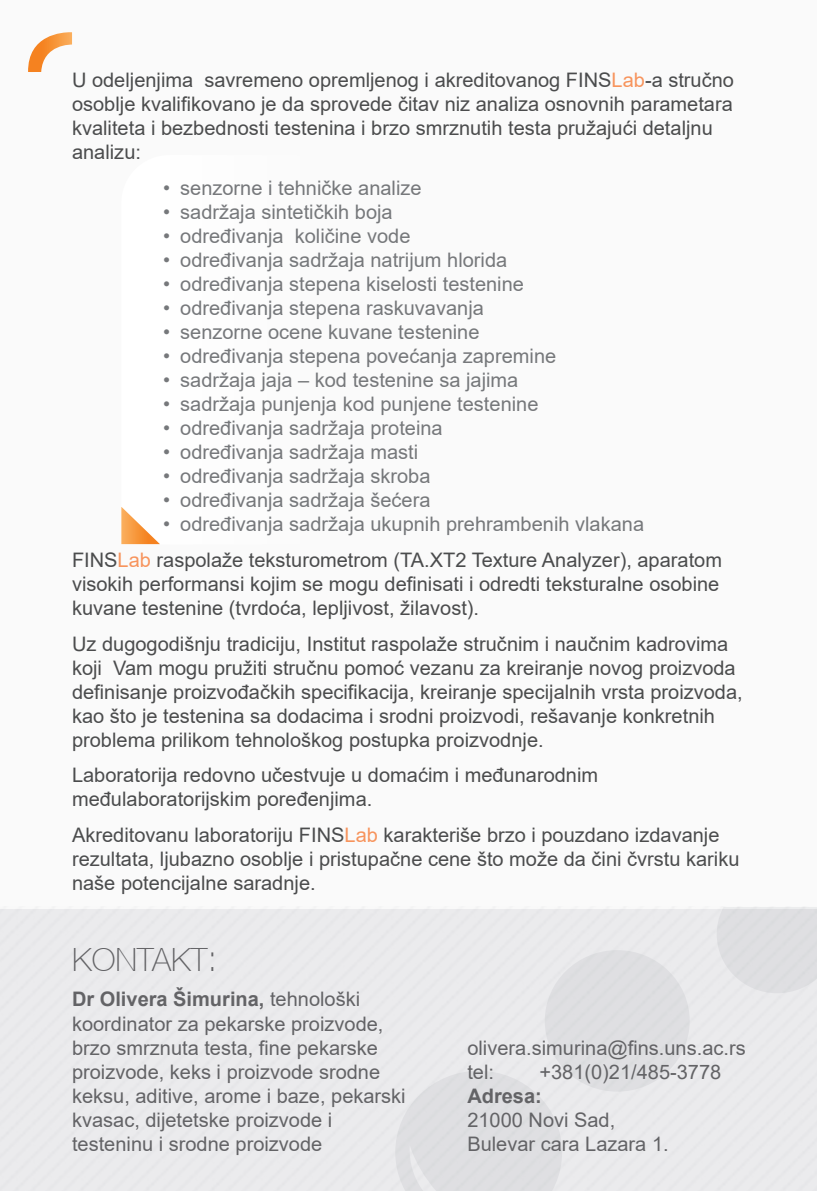
<style>
.page{position:relative;width:817px;height:1191px;background:#fff}
.page>*{position:absolute;margin:0;border:0;box-sizing:border-box;transform-origin:0 0}
.Kontakt{font:100 32px "Helvetica Neue CE";color:#636366}
.Paragraph_Text{font:20px/24px "Arial";color:#4b4c4d}
.t1{font:20px "Arial";color:#76787b}
.Kontakt_podaci{font:20px/24px "Arial";color:#636366}
.t2{font:700 20px "Arial";color:#636366}
.s1{color:#f7945d}
.s2{font-size:36px}
.s3{font-weight:700}
</style>
<div class="page">
<div style="left:0;top:0;width:816px;height:938px;background:#fafafa"></div>
<svg style="left:395px;top:1070px;width:167px;height:121px;background:#dfe0e2"></svg>
<div style="left:544px;top:950px;width:145px;height:141px;background:#dfdfe2;border-radius:50%"></div>
<svg style="left:716px;top:907px;width:100px;height:86px;background:#dfdfe2"></svg>
<svg style="left:121px;top:507px;width:39px;height:37px"></svg>
<svg style="left:28px;top:32px;width:44px;height:40px"></svg>
<p class="Paragraph_Text" style="left:72px;top:67px;width:663px">U odeljenjima savremeno opremljenog i akreditovanog FINS<span class="s1">Lab</span>-a stručno osoblje kvalifikovano je da sprovede čitav niz analiza osnovnih parametara kvaliteta i bezbednosti testenina i brzo smrznutih testa pružajući detaljnu analizu:</p>
<p class="t1" style="left:163px;top:174px;width:260px">• senzorne i tehničke analize</p>
<p class="t1" style="left:163px;top:198px;width:231px">• sadržaja sintetičkih boja</p>
<p class="t1" style="left:163px;top:222px;width:249px">• određivanja količine vode</p>
<p class="t1" style="left:163px;top:246px;width:345px">• određivanja sadržaja natrijum hlorida</p>
<p class="t1" style="left:163px;top:270px;width:362px">• određivanja stepena kiselosti testenine</p>
<p class="t1" style="left:163px;top:294px;width:322px">• određivanja stepena raskuvavanja</p>
<p class="t1" style="left:163px;top:318px;width:318px">• senzorne ocene kuvane testenine</p>
<p class="t1" style="left:163px;top:342px;width:394px">• određivanja stepena povećanja zapremine</p>
<p class="t1" style="left:163px;top:366px;width:356px">• sadržaja jaja – kod testenine sa jajima</p>
<p class="t1" style="left:163px;top:390px;width:376px">• sadržaja punjenja kod punjene testenine</p>
<p class="t1" style="left:163px;top:414px;width:281px">• određivanja sadržaja proteina</p>
<p class="t1" style="left:163px;top:438px;width:256px">• određivanja sadržaja masti</p>
<p class="t1" style="left:163px;top:462px;width:269px">• određivanja sadržaja skroba</p>
<p class="t1" style="left:163px;top:486px;width:269px">• određivanja sadržaja šećera</p>
<p class="t1" style="left:163px;top:510px;width:482px">• određivanja sadržaja ukupnih prehrambenih vlakana</p>
<p class="Paragraph_Text" style="left:72px;top:548px;width:651px">FINS<span class="s1">Lab</span> raspolaže teksturometrom (TA.XT2 Texture Analyzer), aparatom visokih performansi kojim se mogu definisati i odredti teksturalne osobine kuvane testenine (tvrdoća, lepljivost, žilavost).</p>
<p class="Paragraph_Text" style="left:72px;top:631px;width:672px">Uz dugogodišnju tradiciju, Institut raspolaže stručnim i naučnim kadrovima koji Vam mogu pružiti stručnu pomoć vezanu za kreiranje novog proizvoda definisanje proizvođačkih specifikacija, kreiranje specijalnih vrsta proizvoda, kao što je testenina sa dodacima i srodni proizvodi, rešavanje konkretnih problema prilikom tehnološkog postupka proizvodnje.</p>
<p class="Paragraph_Text" style="left:72px;top:763px;width:527px">Laboratorija redovno učestvuje u domaćim i međunarodnim međulaboratorijskim poređenjima.</p>
<p class="Paragraph_Text" style="left:72px;top:822px;width:668px">Akreditovanu laboratoriju FINS<span class="s1">Lab</span> karakteriše brzo i pouzdano izdavanje rezultata, ljubazno osoblje i pristupačne cene što može da čini čvrstu kariku naše potencijalne saradnje.</p>
<p class="Kontakt" style="left:72px;top:941px;width:147px">KONTAKT<span class="s2">:</span></p>
<p class="Kontakt_podaci" style="left:72px;top:987px;width:335px"><span class="s3">Dr Olivera Šimurina,</span> tehnološki koordinator za pekarske proizvode, brzo smrznuta testa, fine pekarske proizvode, keks i proizvode srodne keksu, aditive, arome i baze, pekarski kvasac, dijetetske proizvode i testeninu i srodne proizvode</p>
<p class="Kontakt_podaci" style="left:467px;top:1035px;width:280px">olivera.simurina@fins.uns.ac.rs</p>
<p class="Kontakt_podaci" style="left:467px;top:1059px;width:28px">tel:</p>
<p class="Kontakt_podaci" style="left:539px;top:1059px;width:183px">+381(0)21/485-3778</p>
<p class="t2" style="left:467px;top:1081px;width:76px">Adresa:</p>
<p class="Kontakt_podaci" style="left:467px;top:1107px;width:149px">21000 Novi Sad,</p>
<p class="Kontakt_podaci" style="left:467px;top:1131px;width:203px">Bulevar cara Lazara 1.</p>
</div>
